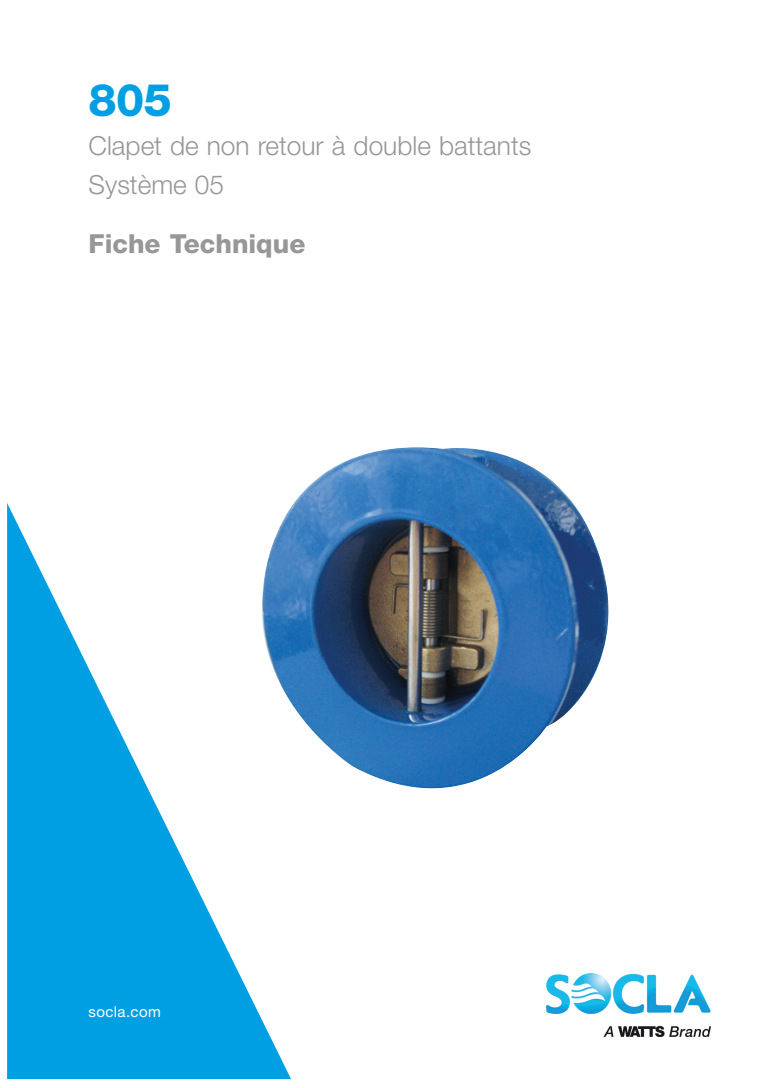
<style>
.page{position:relative;width:780px;height:1088px;background:#fff}
.page>*{position:absolute;margin:0;border:0;box-sizing:border-box;transform-origin:0 0}
.Headline_1__color_va{font:800 45px "Helvetica Neue LT Std";color:#009fe3}
.t1{font:300 26.25px/38.8px "Helvetica Neue LT Std";color:#989797}
.t2{font:800 26.25px "Helvetica Neue LT Std";color:#989797}
.t3{font:15px "Helvetica Neue LT Std";letter-spacing:.025em;color:#fff}
</style>
<div class="page">
<img style="left:546px;top:974px;width:164px;height:62px">
<svg style="left:7px;top:503px;width:284px;height:576px;fill:#009fe3"></svg>
<img style="left:249px;top:447px;width:360px;height:386px">
<p class="Headline_1__color_va" style="left:89px;top:73px;width:85px">805</p>
<p class="t1" style="left:89px;top:126px;width:444px">Clapet de non retour à double battants<br>Système 05</p>
<p class="t2" style="left:89px;top:228px;width:218px">Fiche Technique</p>
<p class="t3" style="left:89px;top:1003px;width:74px">socla.com</p>
</div>
